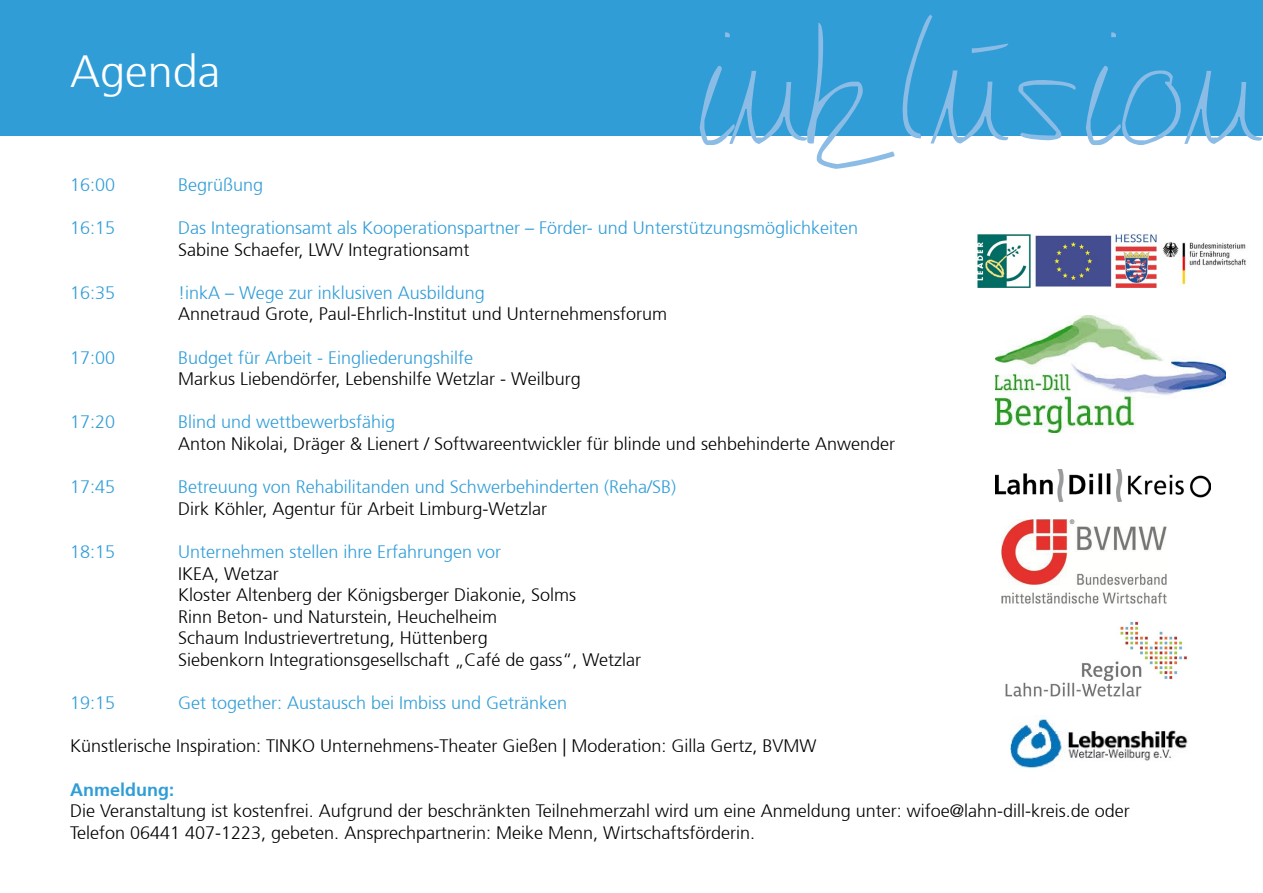
<style>
.page{position:relative;width:1263px;height:893px;background:#fff}
.page>*{position:absolute;margin:0;border:0;box-sizing:border-box;transform-origin:0 0}
.t1{font:150px "Julliscriptum";color:#8bbce5}
.t2{font:300 45px "Frutiger";color:#fff}
.t3{font:300 18px/21.6px "Frutiger";color:#000}
.t4{font:300 18px "Frutiger";color:#309dd7}
.t5{font:700 18px "Frutiger";color:#309dd7}
</style>
<div class="page">
<div style="left:0;top:0;width:1263px;height:136px;background:#309dd7"></div>
<img style="left:977px;top:234px;width:269px;height:53px">
<img style="left:1005px;top:621px;width:183px;height:76px">
<img style="left:996px;top:316px;width:230px;height:117px">
<img style="left:1001px;top:519px;width:166px;height:85px">
<img style="left:996px;top:469px;width:215px;height:32px">
<img style="left:1010px;top:717px;width:178px;height:52px">
<h2 class="t2" style="left:70px;top:46px;width:152px">Agenda</h2>
<h1 class="t1" style="left:695px;top:1px;width:564px">inklusion</h1>
<p class="t4" style="left:70px;top:174px;width:47px">16:00</p>
<p class="t4" style="left:178px;top:174px;width:87px">Begrüßung</p>
<p class="t4" style="left:70px;top:218px;width:47px">16:15</p>
<p class="t4" style="left:178px;top:218px;width:681px">Das Integrationsamt als Kooperationspartner – Förder- und Unterstützungsmöglichkeiten</p>
<p class="t3" style="left:178px;top:239px;width:293px">Sabine Schaefer, LWV Integrationsamt</p>
<p class="t4" style="left:70px;top:282px;width:47px">16:35</p>
<p class="t4" style="left:178px;top:282px;width:308px">!inkA – Wege zur inklusiven Ausbildung</p>
<p class="t3" style="left:178px;top:304px;width:491px">Annetraud Grote, Paul-Ehrlich-Institut und Unternehmensforum</p>
<p class="t4" style="left:70px;top:347px;width:47px">17:00</p>
<p class="t4" style="left:178px;top:347px;width:297px">Budget für Arbeit - Eingliederungshilfe</p>
<p class="t3" style="left:178px;top:368px;width:404px">Markus Liebendörfer, Lebenshilfe Wetzlar - Weilburg</p>
<p class="t4" style="left:70px;top:412px;width:47px">17:20</p>
<p class="t4" style="left:178px;top:412px;width:219px">Blind und wettbewerbsfähig</p>
<p class="t3" style="left:178px;top:433px;width:718px">Anton Nikolai, Dräger &amp; Lienert / Softwareentwickler für blinde und sehbehinderte Anwender</p>
<p class="t4" style="left:70px;top:477px;width:47px">17:45</p>
<p class="t4" style="left:178px;top:477px;width:499px">Betreuung von Rehabilitanden und Schwerbehinderten (Reha/SB)</p>
<p class="t3" style="left:178px;top:498px;width:371px">Dirk Köhler, Agentur für Arbeit Limburg-Wetzlar</p>
<p class="t4" style="left:70px;top:542px;width:47px">18:15</p>
<p class="t4" style="left:178px;top:542px;width:325px">Unternehmen stellen ihre Erfahrungen vor</p>
<p class="t3" style="left:178px;top:563px;width:465px">IKEA, Wetzar<br>Kloster Altenberg der Königsberger Diakonie, Solms<br>Rinn Beton- und Naturstein, Heuchelheim<br>Schaum Industrievertretung, Hüttenberg<br>Siebenkorn Integrationsgesellschaft „Café de gass“, Wetzlar</p>
<p class="t4" style="left:70px;top:693px;width:47px">19:15</p>
<p class="t4" style="left:178px;top:693px;width:391px">Get together: Austausch bei Imbiss und Getränken</p>
<p class="t3" style="left:70px;top:736px;width:748px">Künstlerische Inspiration: TINKO Unternehmens-Theater Gießen | Moderation: Gilla Gertz, BVMW</p>
<p class="t5" style="left:70px;top:779px;width:106px">Anmeldung:</p>
<p class="t3" style="left:70px;top:800px;width:1061px">Die Veranstaltung ist kostenfrei. Aufgrund der beschränkten Teilnehmerzahl wird um eine Anmeldung unter: wifoe@lahn-dill-kreis.de oder<br>Telefon 06441 407-1223, gebeten. Ansprechpartnerin: Meike Menn, Wirtschaftsförderin.</p>
</div>
